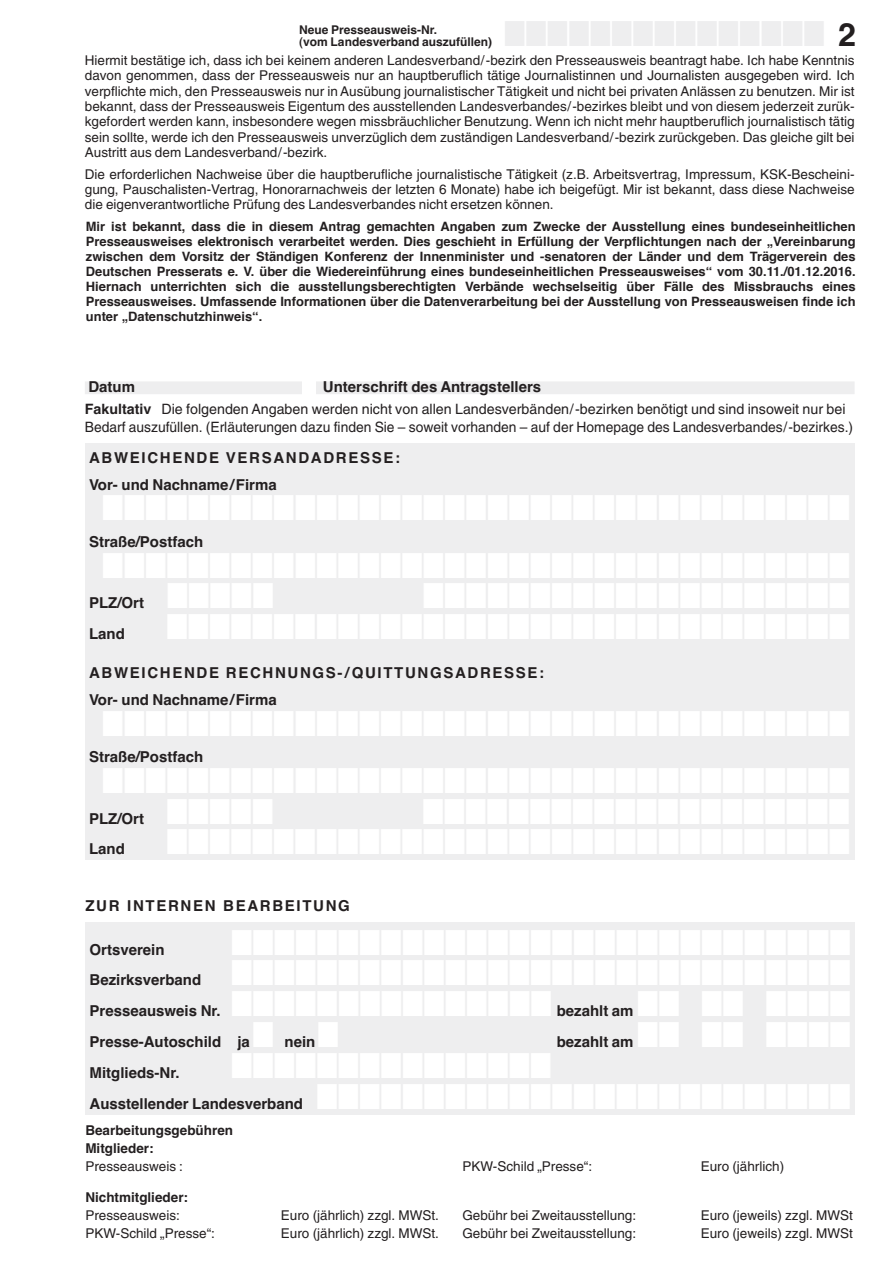
<style>
.page{position:relative;width:893px;height:1263px;background:#fff}
.page>*{position:absolute;margin:0;border:0;box-sizing:border-box;transform-origin:0 0}
.t1{font:700 15px/30.8px "Helvetica";color:#231f20}
.t2{font:700 15px/26.5px "Helvetica";letter-spacing:.11em;color:#231f20}
.t3{font:14.25px/18px "Helvetica";color:#231f20}
.t4{font:13.5px/15.3px "Helvetica";color:#231f20;text-align:justify}
.t5{font:700 13.5px/18px "Helvetica";color:#231f20}
.t6{font:700 12.9px/15px "Helvetica";color:#231f20;text-align:justify}
.t7{font:700 12px/12.9px "Helvetica";color:#231f20}
.s1{font-weight:700}
.s2{color:#fff}
</style>
<div class="page">
<div style="left:85px;top:443px;width:769px;height:417px;background:#eeeeef"></div>
<div style="left:85px;top:923px;width:770px;height:192px;background:#eeeeef"></div>
<div style="left:85px;top:381px;width:769px;height:13px;background:#eeeeef"></div>
<div style="left:302px;top:362px;width:14px;height:35px;background:#fff"></div>
<p class="t7" style="left:299px;top:24px;width:195px">Neue Presseausweis-Nr.<br>(vom Landesverband auszufüllen)</p>
<p class="t4" style="left:85px;top:54px;width:771px">Hiermit bestätige ich, dass ich bei keinem anderen Landesverband/-bezirk den Presseausweis beantragt habe. Ich habe Kenntnis davon genommen, dass der Presseausweis nur an hauptberuflich tätige Journalistinnen und Journalisten ausgegeben wird. Ich verpflichte mich, den Presseausweis nur in Ausübung journalistischer Tätigkeit und nicht bei privaten Anlässen zu benutzen. Mir ist bekannt, dass der Presseausweis Eigentum des ausstellenden Landesverbandes/-bezirkes bleibt und von diesem jederzeit zurük&shy;kgefordert werden kann, insbesondere wegen missbräuchlicher Benutzung. Wenn ich nicht mehr hauptberuflich journalistisch tätig sein sollte, werde ich den Presseausweis unverzüglich dem zuständigen Landesverband/-bezirk zurückgeben. Das gleiche gilt bei Austritt aus dem Landesverband/-bezirk.</p>
<p class="t4" style="left:85px;top:168px;width:771px">Die erforderlichen Nachweise über die hauptberufliche journalistische Tätigkeit (z.B. Arbeitsvertrag, Impressum, KSK-Bescheini&shy;gung, Pauschalisten-Vertrag, Honorarnachweis der letzten 6 Monate) habe ich beigefügt. Mir ist bekannt, dass diese Nachweise die eigenverantwortliche Prüfung des Landesverbandes nicht ersetzen können.</p>
<p class="t6" style="left:86px;top:219px;width:771px">Mir ist bekannt, dass die in diesem Antrag gemachten Angaben zum Zwecke der Ausstellung eines bundeseinheitlichen Presseausweises elektronisch verarbeitet werden. Dies geschieht in Erfüllung der Verpflichtungen nach der „Vereinbarung zwischen dem Vorsitz der Ständigen Konferenz der Innenminister und -senatoren der Länder und dem Trägerverein des Deutschen Presserats e. V. über die Wiedereinführung eines bundeseinheitlichen Presseausweises“ vom 30.11./01.12.2016.<br>Hiernach unterrichten sich die ausstellungsberechtigten Verbände wechselseitig über Fälle des Missbrauchs eines Presseausweises. Umfassende Informationen über die Datenverarbeitung bei der Ausstellung von Presseausweisen finde ich unter „Datenschutzhinweis“.</p>
<p class="t1" style="left:88px;top:373px;width:48px">Datum</p>
<p class="t1" style="left:323px;top:373px;width:220px">Unterschrift des Antragstellers</p>
<p class="t3" style="left:85px;top:402px;width:770px"><span class="s1">Fakultativ</span> Die folgenden Angaben werden nicht von allen Landesverbänden/-bezirken benötigt und sind insoweit nur bei<br>Bedarf auszufüllen. (Erläuterungen dazu finden Sie – soweit vorhanden – auf der Homepage des Landesverbandes/-bezirkes.)</p>
<p class="t2" style="left:89px;top:446px;width:312px">ABWEICHENDE VERSANDADRESSE:<br>Vor- und Nachname/Firma</p>
<p class="t1" style="left:89px;top:528px;width:116px">Straße/Postfach</p>
<p class="t1" style="left:89px;top:589px;width:56px">PLZ/Ort<br>Land</p>
<p class="t2" style="left:89px;top:661px;width:457px">ABWEICHENDE RECHNUNGS-/QUITTUNGSADRESSE:<br>Vor- und Nachname/Firma</p>
<p class="t1" style="left:89px;top:743px;width:116px">Straße/Postfach</p>
<p class="t1" style="left:89px;top:804px;width:56px">PLZ/Ort<br>Land</p>
<p class="t2" style="left:85px;top:894px;width:266px">ZUR INTERNEN BEARBEITUNG</p>
<p class="t1" style="left:90px;top:936px;width:133px">Ortsverein<br>Bezirksverband<br>Presseausweis Nr.</p>
<p class="t1" style="left:90px;top:1028px;width:227px">Presse-Autoschild ja <span class="s2">■</span> nein</p>
<p class="t1" style="left:557px;top:997px;width:78px">bezahlt am</p>
<p class="t1" style="left:557px;top:1028px;width:78px">bezahlt am</p>
<p class="t1" style="left:90px;top:1059px;width:215px">Mitglieds-Nr.<br>Ausstellender Landesverband</p>
<p class="t5" style="left:85px;top:1123px;width:149px">Bearbeitungsgebühren<br>Mitglieder:</p>
<p class="t4" style="left:85px;top:1160px;width:99px">Presseausweis :</p>
<p class="t4" style="left:462px;top:1160px;width:131px">PKW-Schild „Presse“:</p>
<p class="t4" style="left:701px;top:1160px;width:85px">Euro (jährlich)</p>
<p class="t5" style="left:85px;top:1189px;width:104px">Nichtmitglieder:</p>
<p class="t4" style="left:85px;top:1209px;width:96px">Presseausweis:</p>
<p class="t4" style="left:281px;top:1209px;width:160px">Euro (jährlich) zzgl. MWSt.</p>
<p class="t4" style="left:462px;top:1209px;width:175px">Gebühr bei Zweitausstellung:</p>
<p class="t4" style="left:701px;top:1209px;width:154px">Euro (jeweils) zzgl. MWSt</p>
<p class="t4" style="left:85px;top:1227px;width:131px">PKW-Schild „Presse“:</p>
<p class="t4" style="left:281px;top:1227px;width:160px">Euro (jährlich) zzgl. MWSt.</p>
<p class="t4" style="left:462px;top:1227px;width:175px">Gebühr bei Zweitausstellung:</p>
<p class="t4" style="left:701px;top:1227px;width:154px">Euro (jeweils) zzgl. MWSt</p>
</div>
